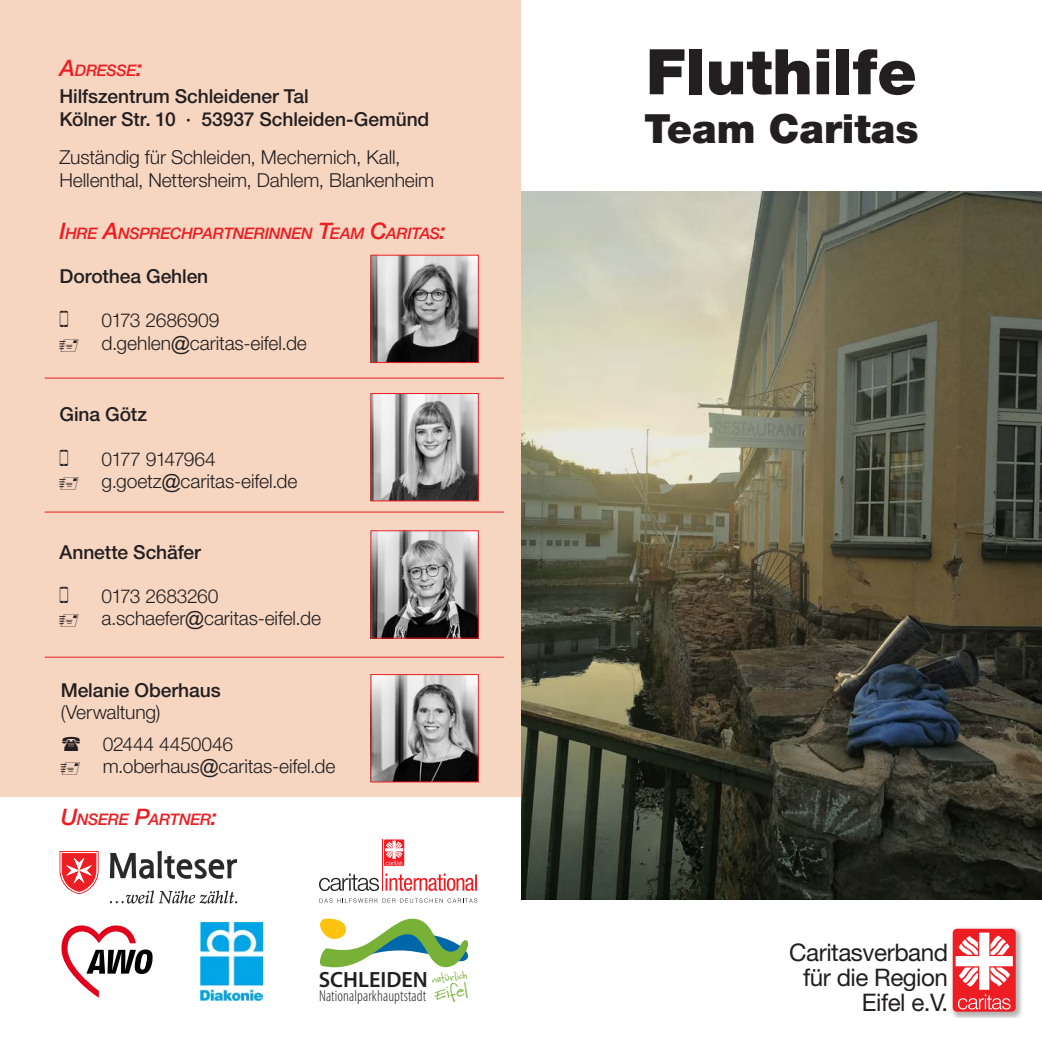
<style>
.page{position:relative;width:1042px;height:1042px;background:#fff}
.page>*{position:absolute;margin:0;border:0;box-sizing:border-box;transform-origin:0 0}
.t1{font:900 63px "Helvetica Neue LT Std";color:#231f20}
.t2{font:900 40.25px "Helvetica Neue LT Std";color:#231f20}
.t3{font:24.15px/25px "Helvetica Neue LT Std";letter-spacing:-.02em;color:#231f20;text-align:right}
.t4{font:600 22.05px "Myriad Pro";color:#231f20}
.t5{font:300 19.25px/22.2px "Helvetica Neue LT Std";letter-spacing:-.005em;color:#231f20}
.t6{font:500 19.25px/23.1px "Helvetica Neue LT Std";letter-spacing:-.005em;color:#231f20}
.t7{font:16.97px "Wordy Diva";color:#78b038}
.t8{font:italic 500 15.92px "Helvetica Neue LT Std";letter-spacing:-.02em;color:#ee1d23}
.t9{font:300 condensed 15.75px "Myriad Pro";letter-spacing:.005em;color:#231f20}
.t10{font:10.67px "Wordy Diva";color:#78b038}
.s1{font-size:22.75px}
.s2{font-family:"Arial";font-weight:400}
</style>
<div class="page">
<img style="left:521px;top:192px;width:521px;height:707px">
<div style="left:0;top:0;width:521px;height:797px;background:#f6d6c1"></div>
<img style="left:372px;top:257px;width:105px;height:104px">
<div style="left:370px;top:255px;width:109px;height:108px;border:1px solid #ee1d23"></div>
<img style="left:372px;top:395px;width:105px;height:104px">
<div style="left:370px;top:393px;width:109px;height:108px;border:1px solid #ee1d23"></div>
<img style="left:372px;top:532px;width:105px;height:104px">
<div style="left:370px;top:530px;width:109px;height:108px;border:1px solid #ee1d23"></div>
<img style="left:372px;top:676px;width:105px;height:104px">
<div style="left:370px;top:674px;width:109px;height:108px;border:1px solid #ee1d23"></div>
<div style="left:949px;top:925px;width:73px;height:93px;background:#231f20;opacity:.35"></div>
<div style="left:952px;top:929px;width:63px;height:82px;background:#ee1d23;border-radius:4px"></div>
<svg style="left:955px;top:932px;width:58px;height:77px"></svg>
<hr style="left:45px;top:378px;width:459px;height:1px;background:#ee1d23">
<hr style="left:45px;top:512px;width:459px;height:1px;background:#ee1d23">
<hr style="left:45px;top:657px;width:459px;height:1px;background:#ee1d23">
<img style="left:201px;top:922px;width:61px;height:79px">
<svg style="left:110px;top:851px;width:127px;height:28px"></svg>
<svg style="left:110px;top:890px;width:127px;height:14px"></svg>
<svg style="left:60px;top:851px;width:39px;height:43px"></svg>
<svg style="left:61px;top:925px;width:92px;height:73px"></svg>
<svg style="left:320px;top:918px;width:149px;height:50px"></svg>
<svg style="left:319px;top:873px;width:60px;height:18px"></svg>
<hr style="left:382px;top:839px;width:1px;height:51px;background:#ee1d23">
<svg style="left:385px;top:873px;width:92px;height:18px"></svg>
<svg style="left:384px;top:839px;width:20px;height:27px"></svg>
<svg style="left:385px;top:840px;width:18px;height:25px"></svg>
<svg style="left:319px;top:898px;width:158px;height:5px"></svg>
<p class="t8" style="left:60px;top:61px;width:84px"><span class="s1">A</span>DRESSE<span class="s1">:</span></p>
<p class="t6" style="left:60px;top:84px;width:371px">Hilfszentrum Schleidener Tal<br>Kölner Str. 10 · 53937 Schleiden-Gemünd</p>
<p class="t5" style="left:60px;top:145px;width:376px;line-height:23.1px">Zuständig für Schleiden, Mechernich, Kall,<br>Hellenthal, Nettersheim, Dahlem, Blankenheim</p>
<p class="t8" style="left:60px;top:224px;width:388px"><span class="s1">I</span>HRE <span class="s1">A</span>NSPRECHPA RTNERINNEN <span class="s1">T</span>EAM <span class="s1">C</span>ARITAS<span class="s1">:</span></p>
<p class="t6" style="left:60px;top:264px;width:150px">Dorothea Gehlen</p>
<p class="t5" style="left:102px;top:309px;width:207px">0173 2686909 d.gehlen<span class="s2">@</span>caritas-eifel.de</p>
<p class="t6" style="left:60px;top:403px;width:89px">Gina Götz</p>
<p class="t5" style="left:102px;top:447px;width:197px">0177 9147964 g.goetz<span class="s2">@</span>caritas-eifel.de</p>
<p class="t6" style="left:60px;top:540px;width:143px">Annette Schäfer</p>
<p class="t5" style="left:102px;top:585px;width:221px">0173 2683260 a.schaefer<span class="s2">@</span>caritas-eifel.de</p>
<p class="t6" style="left:61px;top:678px;width:161px">Melanie Oberhaus</p>
<p class="t5" style="left:103px;top:696px;width:132px;line-height:32.2px;text-indent:-42px">(Verwaltung)<br>02444 4450046</p>
<p class="t5" style="left:103px;top:755px;width:234px">m.oberhaus<span class="s2">@</span>caritas-eifel.de</p>
<p class="t8" style="left:61px;top:810px;width:158px"><span class="s1">U</span>NSERE <span class="s1">P</span>ARTNER<span class="s1">:</span></p>
<p class="t10" style="left:431px;top:973px;width:37px;rotate:-8deg">natürlich</p>
<p class="t7" style="left:434px;top:984px;width:34px;rotate:-8deg">Eifel</p>
<p class="t4" style="left:319px;top:965px;width:110px">SCHLEIDEN</p>
<p class="t9" style="left:319px;top:986px;width:109px">Nationalparkhauptstadt</p>
<h1 class="t1" style="left:646px;top:34px;width:272px">Fluthilfe</h1>
<h2 class="t2" style="left:644px;top:104px;width:276px">Team Caritas</h2>
<p class="t3" style="left:789px;top:939px;width:160px">Caritasverband für die Region<br>Eifel e.V.</p>
</div>
